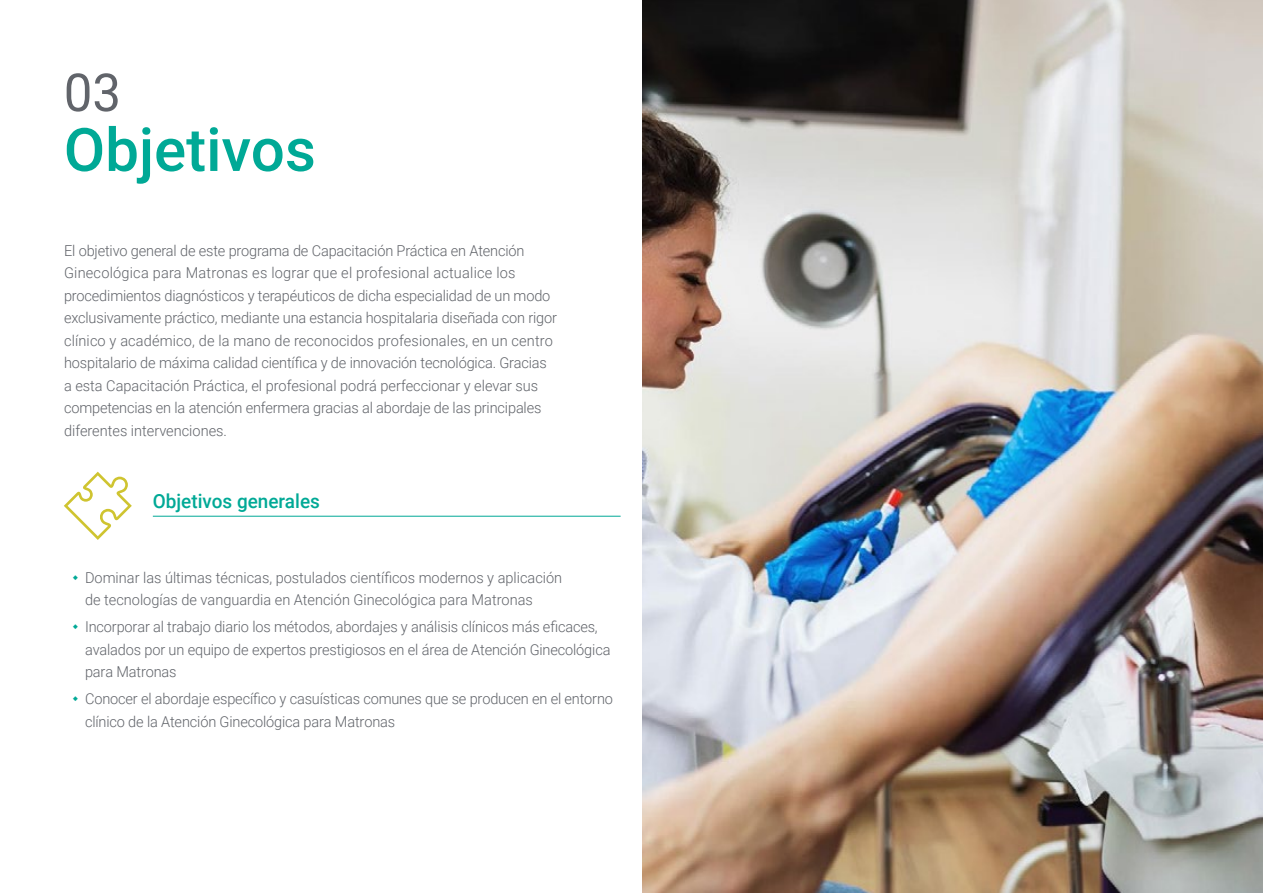
<style>
.page{position:relative;width:1263px;height:893px;background:#fff}
.page>*{position:absolute;margin:0;border:0;box-sizing:border-box;transform-origin:0 0}
.t1{font:500 60px "Roboto";color:#00a996}
.t2{font:52.5px "Roboto";color:#61646a}
.t3{font:500 19.5px "Roboto";color:#00a996}
.t4{font:300 15px/22.5px "Roboto";letter-spacing:-.01em;color:#61646a}
</style>
<div class="page">
<img style="left:642px;top:0;width:621px;height:893px">
<hr style="left:153px;top:516px;width:468px;height:1px;background:#00a996">
<svg style="left:64px;top:472px;width:68px;height:68px"></svg>
<h2 class="t2" style="left:64px;top:56px;width:59px">03</h2>
<h1 class="t1" style="left:64px;top:108px;width:254px">Objetivos</h1>
<p class="t4" style="left:64px;top:239px;width:494px">El objetivo general de este programa de Capacitación Práctica en Atención Ginecológica para Matronas es lograr que el profesional actualice los procedimientos diagnósticos y terapéuticos de dicha especialidad de un modo exclusivamente práctico, mediante una estancia hospitalaria diseñada con rigor clínico y académico, de la mano de reconocidos profesionales, en un centro hospitalario de máxima calidad científica y de innovación tecnológica. Gracias a esta Capacitación Práctica, el profesional podrá perfeccionar y elevar sus competencias en la atención enfermera gracias al abordaje de las principales diferentes intervenciones.</p>
<h3 class="t3" style="left:153px;top:487px;width:169px">Objetivos generales</h3>
<p class="t4" style="left:85px;top:566px;width:479px">Dominar las últimas técnicas, postulados científicos modernos y aplicación de tecnologías de vanguardia en Atención Ginecológica para Matronas</p>
<p class="t4" style="left:85px;top:615px;width:527px">Incorporar al trabajo diario los métodos, abordajes y análisis clínicos más eficaces, avalados por un equipo de expertos prestigiosos en el área de Atención Ginecológica para Matronas</p>
<p class="t4" style="left:85px;top:687px;width:529px">Conocer el abordaje específico y casuísticas comunes que se producen en el entorno clínico de la Atención Ginecológica para Matronas</p>
</div>
